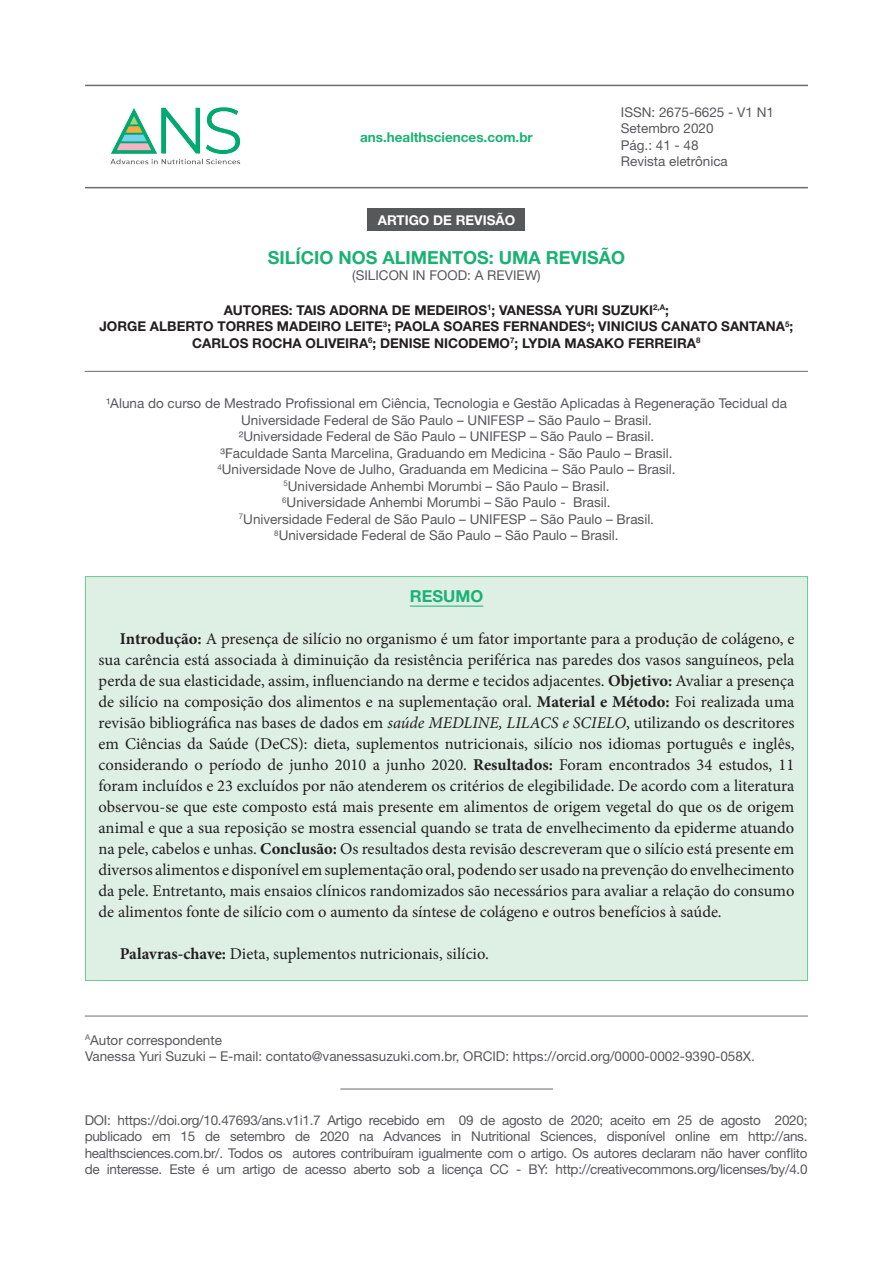
<style>
.page{position:relative;width:893px;height:1263px;background:#fff}
.page>*{position:absolute;margin:0;border:0;box-sizing:border-box;transform-origin:0 0}
.t1{font:700 18px "Helvetica Neue";color:#19b273}
.t2{font:16.5px/21px "Minion Pro";color:#231f20;text-align:justify}
.t3{font:700 16.5px "Helvetica Neue LT Std";color:#19b273}
.t4{font:13.5px/16.5px "Helvetica Neue LT Std";color:#57585a}
.t5{font:700 13.5px/16.5px "Helvetica Neue";color:#231f20;text-align:center}
.t6{font:700 13.5px "Helvetica Neue";color:#19b273}
.t7{font:700 13.5px "Helvetica Neue";color:#fff}
.s1{font-weight:700}
.s2{font-style:italic}
</style>
<div class="page">
<hr style="left:85px;top:187px;width:723px;height:1px;background:#6c6d70">
<hr style="left:85px;top:85px;width:723px;height:1px;background:#6c6d70">
<img style="left:110px;top:107px;width:131px;height:58px">
<div style="left:85px;top:576px;width:723px;height:405px;background:#deefe4"></div>
<div style="left:368px;top:208px;width:157px;height:23px;background:#57585a"></div>
<hr style="left:85px;top:371px;width:723px;height:1px;background:#6c6d70">
<hr style="left:85px;top:1016px;width:723px;height:1px;background:#6c6d70">
<hr style="left:340px;top:1089px;width:213px;height:1px;background:#6c6d70">
<p class="t6" style="left:360px;top:129px;width:174px">ans.healthsciences.com.br</p>
<p class="t7" style="left:378px;top:212px;width:139px">ARTIGO DE REVISÃO</p>
<p class="t4" style="left:621px;top:103px;width:155px">ISSN: 2675-6625 - V1 N1<br>Setembro 2020<br>Pág.: 41 - 48<br>Revista eletrônica</p>
<p class="t1" style="left:268px;top:246px;width:359px">SILÍCIO NOS ALIMENTOS: UMA REVISÃO</p>
<p class="t4" style="left:352px;top:267px;width:190px">(SILICON IN FOOD: A REVIEW)</p>
<p class="t5" style="left:99px;top:301px;width:695px">AUTORES: TAIS ADORNA DE MEDEIROS<sup>1</sup>; VANESSA YURI SUZUKI<sup>2,A</sup>;<br>JORGE ALBERTO TORRES MADEIRO LEITE<sup>3</sup>; PAOLA SOARES FERNANDES<sup>4</sup>; VINICIUS CANATO SANTANA<sup>5</sup>;<br>CARLOS ROCHA OLIVEIRA<sup>6</sup>; DENISE NICODEMO<sup>7</sup>; LYDIA MASAKO FERREIRA<sup>8</sup></p>
<p class="t4" style="left:106px;top:395px;width:683px;text-align:center">¹Aluna do curso de Mestrado Profissional em Ciência, Tecnologia e Gestão Aplicadas à Regeneração Tecidual da Universidade Federal de São Paulo – UNIFESP – São Paulo – Brasil.<br>²Universidade Federal de São Paulo – UNIFESP – São Paulo – Brasil.<br>³Faculdade Santa Marcelina, Graduando em Medicina - São Paulo – Brasil.<br><sup>4</sup>Universidade Nove de Julho, Graduanda em Medicina – São Paulo – Brasil.<br><sup>5</sup>Universidade Anhembi Morumbi – São Paulo – Brasil.<br><sup>6</sup>Universidade Anhembi Morumbi – São Paulo - Brasil.<br><sup>7</sup>Universidade Federal de São Paulo – UNIFESP – São Paulo – Brasil.<br><sup>8</sup>Universidade Federal de São Paulo – São Paulo – Brasil.</p>
<p class="t3" style="left:410px;top:585px;width:75px">RESUMO</p>
<p class="t2" style="left:99px;top:628px;width:697px;text-indent:21px"><span class="s1">Introdução:</span> A presença de silício no organismo é um fator importante para a produção de colágeno, e sua carência está associada à diminuição da resistência periférica nas paredes dos vasos sanguíneos, pela perda de sua elasticidade, assim, influenciando na derme e tecidos adjacentes. <span class="s1">Objetivo:</span> Avaliar a presença de silício na composição dos alimentos e na suplementação oral. <span class="s1">Material e Método:</span> Foi realizada uma revisão bibliográfica nas bases de dados em <span class="s2">saúde MEDLINE, LILACS e SCIELO</span>, utilizando os descritores em Ciências da Saúde (DeCS): dieta, suplementos nutricionais, silício nos idiomas português e inglês, considerando o período de junho 2010 a junho 2020. <span class="s1">Resultados:</span> Foram encontrados 34 estudos, 11 foram incluídos e 23 excluídos por não atenderem os critérios de elegibilidade. De acordo com a literatura observou-se que este composto está mais presente em alimentos de origem vegetal do que os de origem animal e que a sua reposição se mostra essencial quando se trata de envelhecimento da epiderme atuando na pele, cabelos e unhas. <span class="s1">Conclusão:</span> Os resultados desta revisão descreveram que o silício está presente em diversos alimentos e disponível em suplementação oral, podendo ser usado na prevenção do envelhecimento da pele. Entretanto, mais ensaios clínicos randomizados são necessários para avaliar a relação do consumo de alimentos fonte de silício com o aumento da síntese de colágeno e outros benefícios à saúde.</p>
<p class="t2" style="left:120px;top:943px;width:370px"><span class="s1">Palavras-chave:</span> Dieta, suplementos nutricionais, silício.</p>
<p class="t4" style="left:85px;top:1031px;width:671px"><sup>A</sup>Autor correspondente<br>Vanessa Yuri Suzuki – E-mail: contato@vanessasuzuki.com.br, ORCID: https://orcid.org/0000-0002-9390-058X.</p>
<p class="t4" style="left:85px;top:1112px;width:724px;text-align:justify">DOI: https://doi.org/10.47693/ans.v1i1.7 Artigo recebido em 09 de agosto de 2020; aceito em 25 de agosto 2020; publicado em 15 de setembro de 2020 na Advances in Nutritional Sciences, disponível online em http://ans. healthsciences.com.br/. Todos os autores contribuíram igualmente com o artigo. Os autores declaram não haver conflito de interesse. Este é um artigo de acesso aberto sob a licença CC - BY: http://creativecommons.org/licenses/by/4.0</p>
</div>
